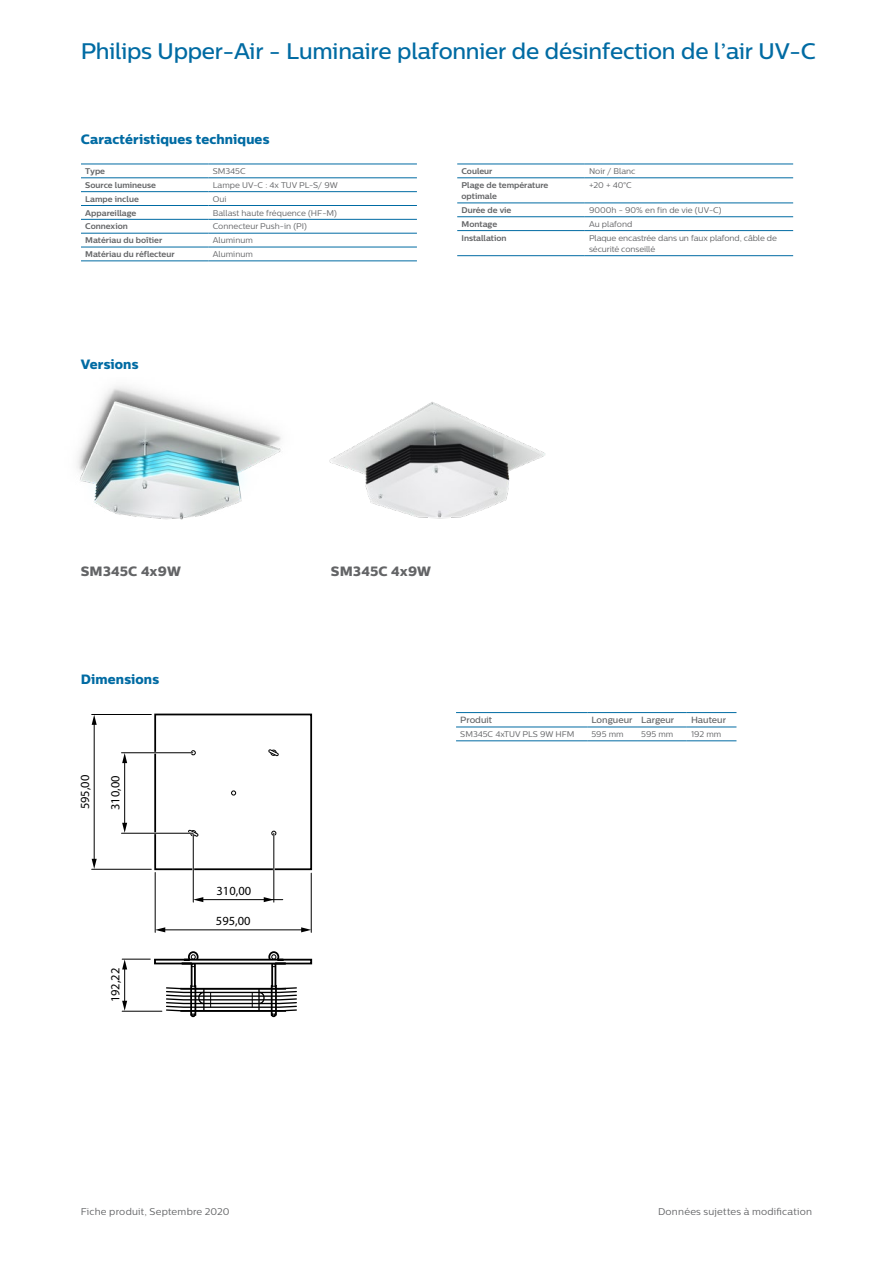
<style>
.page{position:relative;width:893px;height:1263px;background:#fff}
.page>*{position:absolute;margin:0;border:0;box-sizing:border-box;transform-origin:0 0}
._02_Body_Heading_9_1{font:500 22.5px "Centrale Sans";letter-spacing:-.015em;color:#006ba3}
._01_Body_Copy_9_12{font:13.5px "Centrale Sans X Bold";letter-spacing:.01em;color:#006ba3}
._02_Body_Heading_9_1-2{font:13.5px "Centrale Sans X Bold";color:#636466}
._02_Body_Heading_9_1-3{font:13.5px "Centrale Sans X Bold";letter-spacing:.01em;color:#006ba3}
.t1{font:12.45px "Gill Alt One";color:#000}
.t2{font:9.75px "Centrale Sans";letter-spacing:.02em;color:#636466}
.Table_sub_Medium_6_7{font:500 9px "Centrale Sans";color:#636466}
.Table_body_Book_5_5{font:8.25px/11.2px "Centrale Sans";color:#636466}
.Table_body_Book_5_5-2{font:700 8.25px/11.2px "Centrale Sans";color:#636466}
</style>
<div class="page">
<hr style="left:81px;top:164px;width:128px;height:1px;background:#006ba3">
<hr style="left:209px;top:164px;width:208px;height:1px;background:#006ba3">
<hr style="left:81px;top:178px;width:128px;height:1px;background:#006ba3">
<hr style="left:209px;top:178px;width:208px;height:1px;background:#006ba3">
<hr style="left:81px;top:191px;width:128px;height:1px;background:#006ba3">
<hr style="left:209px;top:191px;width:208px;height:1px;background:#006ba3">
<hr style="left:81px;top:205px;width:128px;height:1px;background:#006ba3">
<hr style="left:209px;top:205px;width:208px;height:1px;background:#006ba3">
<hr style="left:81px;top:219px;width:128px;height:1px;background:#006ba3">
<hr style="left:209px;top:219px;width:208px;height:1px;background:#006ba3">
<hr style="left:81px;top:233px;width:128px;height:1px;background:#006ba3">
<hr style="left:209px;top:233px;width:208px;height:1px;background:#006ba3">
<hr style="left:81px;top:247px;width:128px;height:1px;background:#006ba3">
<hr style="left:209px;top:247px;width:208px;height:1px;background:#006ba3">
<hr style="left:81px;top:261px;width:128px;height:1px;background:#006ba3">
<hr style="left:209px;top:261px;width:208px;height:1px;background:#006ba3">
<hr style="left:457px;top:164px;width:128px;height:1px;background:#006ba3">
<hr style="left:585px;top:164px;width:208px;height:1px;background:#006ba3">
<hr style="left:457px;top:178px;width:128px;height:1px;background:#006ba3">
<hr style="left:585px;top:178px;width:208px;height:1px;background:#006ba3">
<hr style="left:457px;top:203px;width:128px;height:1px;background:#006ba3">
<hr style="left:585px;top:203px;width:208px;height:1px;background:#006ba3">
<hr style="left:457px;top:216px;width:128px;height:1px;background:#006ba3">
<hr style="left:585px;top:216px;width:208px;height:1px;background:#006ba3">
<hr style="left:457px;top:230px;width:128px;height:1px;background:#006ba3">
<hr style="left:585px;top:230px;width:208px;height:1px;background:#006ba3">
<hr style="left:457px;top:255px;width:128px;height:1px;background:#006ba3">
<hr style="left:585px;top:255px;width:208px;height:1px;background:#006ba3">
<img style="left:329px;top:402px;width:216px;height:117px">
<img style="left:77px;top:386px;width:204px;height:134px">
<div style="left:188px;top:951px;width:11px;height:12px;border:2px solid #000;border-radius:50%"></div>
<div style="left:268px;top:951px;width:11px;height:12px;border:2px solid #000;border-radius:50%"></div>
<svg style="left:188px;top:749px;width:91px;height:88px"></svg>
<div style="left:154px;top:714px;width:158px;height:156px;border:2px solid #000"></div>
<hr style="left:311px;top:873px;width:1px;height:59px;background:#000">
<hr style="left:155px;top:872px;width:1px;height:60px;background:#000">
<hr style="left:159px;top:929px;width:148px;height:1px;background:#000">
<svg style="left:301px;top:927px;width:10px;height:5px"></svg>
<svg style="left:155px;top:927px;width:10px;height:5px"></svg>
<hr style="left:273px;top:833px;width:2px;height:69px;background:#fff">
<hr style="left:274px;top:833px;width:1px;height:69px;background:#000">
<hr style="left:192px;top:834px;width:2px;height:68px;background:#fff">
<hr style="left:193px;top:834px;width:1px;height:68px;background:#000">
<hr style="left:197px;top:899px;width:86px;height:1px;background:#000">
<svg style="left:264px;top:897px;width:10px;height:5px"></svg>
<svg style="left:193px;top:897px;width:10px;height:5px"></svg>
<hr style="left:92px;top:714px;width:59px;height:1px;background:#000">
<hr style="left:92px;top:869px;width:59px;height:1px;background:#000">
<hr style="left:94px;top:722px;width:1px;height:140px;background:#000">
<svg style="left:92px;top:859px;width:5px;height:10px"></svg>
<svg style="left:92px;top:715px;width:5px;height:10px"></svg>
<hr style="left:121px;top:752px;width:72px;height:2px;background:#fff">
<hr style="left:121px;top:752px;width:72px;height:1px;background:#000">
<hr style="left:121px;top:832px;width:72px;height:2px;background:#fff">
<hr style="left:121px;top:833px;width:72px;height:1px;background:#000">
<hr style="left:124px;top:760px;width:1px;height:66px;background:#000">
<svg style="left:122px;top:823px;width:5px;height:10px"></svg>
<svg style="left:122px;top:753px;width:5px;height:10px"></svg>
<svg style="left:122px;top:954px;width:191px;height:64px"></svg>
<hr style="left:456px;top:712px;width:131px;height:1px;background:#006ba3">
<hr style="left:587px;top:712px;width:50px;height:1px;background:#006ba3">
<hr style="left:637px;top:712px;width:50px;height:1px;background:#006ba3">
<hr style="left:687px;top:712px;width:49px;height:1px;background:#006ba3">
<hr style="left:456px;top:727px;width:131px;height:1px;background:#006ba3">
<hr style="left:587px;top:727px;width:50px;height:1px;background:#006ba3">
<hr style="left:637px;top:727px;width:50px;height:1px;background:#006ba3">
<hr style="left:687px;top:727px;width:49px;height:1px;background:#006ba3">
<hr style="left:456px;top:740px;width:131px;height:1px;background:#006ba3">
<hr style="left:587px;top:740px;width:50px;height:1px;background:#006ba3">
<hr style="left:637px;top:740px;width:50px;height:1px;background:#006ba3">
<hr style="left:687px;top:740px;width:49px;height:1px;background:#006ba3">
<p class="_02_Body_Heading_9_1" style="left:81px;top:38px;width:737px">Philips Upper-Air - Luminaire plafonnier de désinfection de l’air UV-C</p>
<p class="_01_Body_Copy_9_12" style="left:81px;top:131px;width:190px">Caractéristiques techniques</p>
<p class="Table_body_Book_5_5-2" style="left:85px;top:165px;width:21px">Type</p>
<p class="Table_body_Book_5_5" style="left:213px;top:165px;width:34px">SM345C</p>
<p class="Table_body_Book_5_5-2" style="left:85px;top:179px;width:72px">Source lumineuse</p>
<p class="Table_body_Book_5_5" style="left:213px;top:179px;width:127px">Lampe UV-C : 4x TUV PL-S/ 9W</p>
<p class="Table_body_Book_5_5-2" style="left:85px;top:193px;width:55px">Lampe inclue</p>
<p class="Table_body_Book_5_5" style="left:213px;top:193px;width:15px">Oui</p>
<p class="Table_body_Book_5_5-2" style="left:85px;top:207px;width:53px">Appareillage</p>
<p class="Table_body_Book_5_5" style="left:213px;top:207px;width:126px">Ballast haute fréquence (HF-M)</p>
<p class="Table_body_Book_5_5-2" style="left:85px;top:221px;width:44px">Connexion</p>
<p class="Table_body_Book_5_5" style="left:213px;top:221px;width:96px">Connecteur Push-in (PI)</p>
<p class="Table_body_Book_5_5-2" style="left:85px;top:235px;width:79px">Matériau du boîtier</p>
<p class="Table_body_Book_5_5" style="left:213px;top:235px;width:42px">Aluminum</p>
<p class="Table_body_Book_5_5-2" style="left:85px;top:248px;width:91px">Matériau du réflecteur</p>
<p class="Table_body_Book_5_5" style="left:213px;top:248px;width:42px">Aluminum</p>
<p class="_02_Body_Heading_9_1-3" style="left:81px;top:356px;width:59px">Versions</p>
<p class="Table_body_Book_5_5-2" style="left:461px;top:165px;width:32px">Couleur</p>
<p class="Table_body_Book_5_5" style="left:589px;top:165px;width:48px">Noir / Blanc</p>
<p class="Table_body_Book_5_5-2" style="left:461px;top:179px;width:88px">Plage de température optimale</p>
<p class="Table_body_Book_5_5" style="left:589px;top:179px;width:44px">+20 + 40°C</p>
<p class="Table_body_Book_5_5-2" style="left:461px;top:204px;width:51px">Durée de vie</p>
<p class="Table_body_Book_5_5" style="left:589px;top:204px;width:134px">9000h - 90% en fin de vie (UV-C)</p>
<p class="Table_body_Book_5_5-2" style="left:461px;top:218px;width:37px">Montage</p>
<p class="Table_body_Book_5_5" style="left:589px;top:218px;width:45px">Au plafond</p>
<p class="Table_body_Book_5_5-2" style="left:461px;top:232px;width:47px">Installation</p>
<p class="Table_body_Book_5_5" style="left:589px;top:232px;width:189px">Plaque encastrée dans un faux plafond, câble de sécurité conseillé</p>
<p class="_02_Body_Heading_9_1-2" style="left:81px;top:563px;width:102px">SM345C 4x9W</p>
<p class="_02_Body_Heading_9_1-2" style="left:331px;top:563px;width:102px">SM345C 4x9W</p>
<p class="_02_Body_Heading_9_1-3" style="left:81px;top:671px;width:80px">Dimensions</p>
<p class="t1" style="left:77px;top:809px;width:36px;rotate:-90deg">595,00</p>
<p class="t1" style="left:108px;top:810px;width:36px;rotate:-90deg">310,00</p>
<p class="t1" style="left:108px;top:1002px;width:36px;rotate:-90deg">192,22</p>
<p class="t1" style="left:217px;top:883px;width:36px">310,00</p>
<p class="t1" style="left:216px;top:913px;width:36px">595,00</p>
<p class="Table_sub_Medium_6_7" style="left:460px;top:715px;width:33px">Produit</p>
<p class="Table_sub_Medium_6_7" style="left:591px;top:715px;width:42px">Longueur</p>
<p class="Table_sub_Medium_6_7" style="left:641px;top:715px;width:34px">Largeur</p>
<p class="Table_sub_Medium_6_7" style="left:691px;top:715px;width:36px">Hauteur</p>
<p class="Table_body_Book_5_5" style="left:460px;top:728px;width:116px">SM345C 4xTUV PLS 9W HFM</p>
<p class="Table_body_Book_5_5" style="left:591px;top:728px;width:34px">595 mm</p>
<p class="Table_body_Book_5_5" style="left:641px;top:728px;width:34px">595 mm</p>
<p class="Table_body_Book_5_5" style="left:691px;top:728px;width:32px">192 mm</p>
<p class="t2" style="left:81px;top:1206px;width:150px">Fiche produit, Septembre 2020</p>
<p class="t2" style="left:658px;top:1206px;width:156px">Données sujettes à modification</p>
</div>
